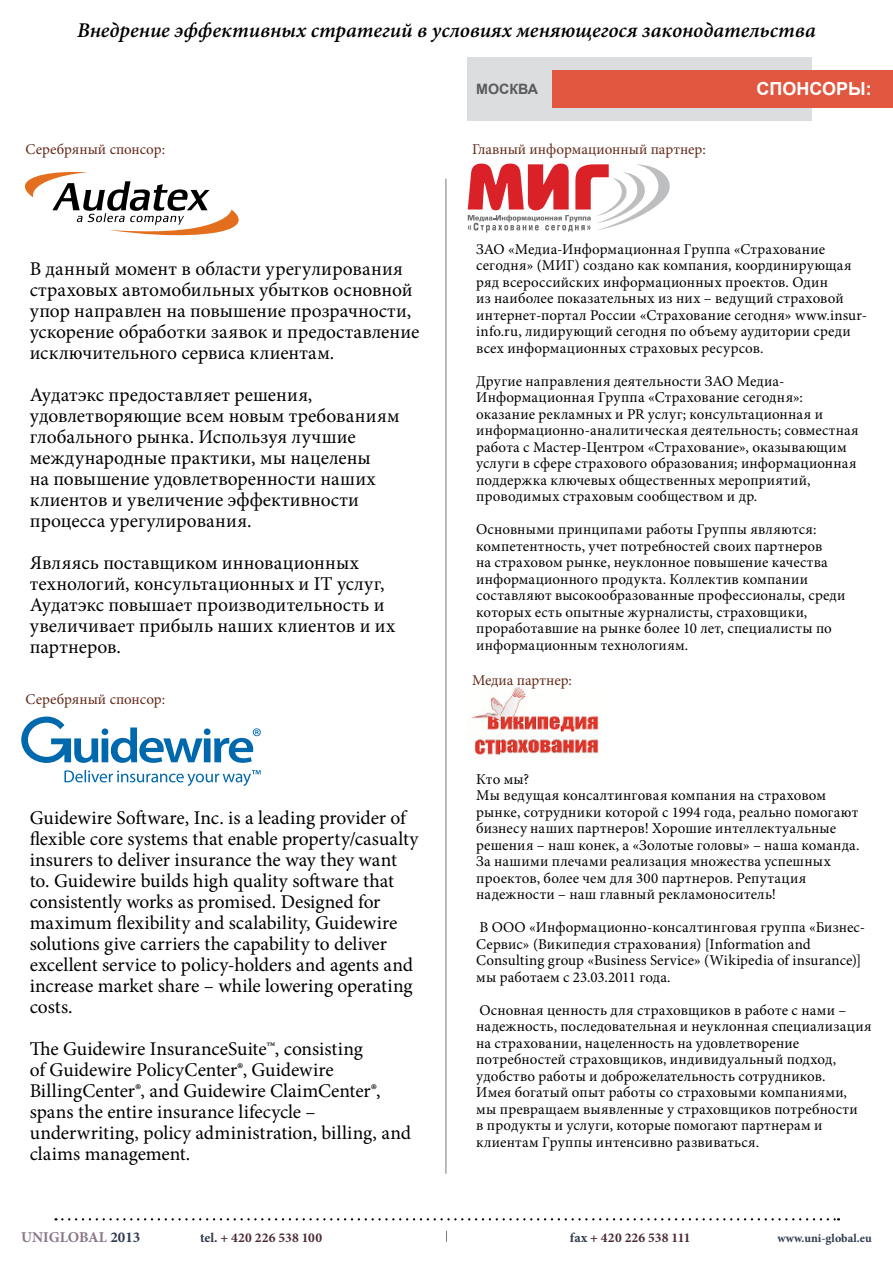
<style>
.page{position:relative;width:893px;height:1263px;background:#fff}
.page>*{position:absolute;margin:0;border:0;box-sizing:border-box;transform-origin:0 0}
.t1{font:italic 600 21px "Minion Pro";color:#000}
.t2{font:19.5px/21px "Minion Pro";color:#000}
.t3{font:700 18px "Arial";color:#fff}
.t4{font:15px/16.5px "Minion Pro";letter-spacing:.015em;color:#000}
.t5{font:15px "Minion Pro";color:#632a1a}
.t6{font:700 15px "Minion Pro";color:#897688}
.t7{font:700 14.25px "Arial";color:#58595b}
.t8{font:700 13.5px "Minion Pro";letter-spacing:.01em;color:#482a33}
.t9{font:700 12px "Minion Pro";letter-spacing:.005em;color:#2e394b}
.s1{color:#2e394b}
</style>
<div class="page">
<svg style="left:468px;top:164px;width:202px;height:69px"></svg>
<svg style="left:64px;top:770px;width:197px;height:16px"></svg>
<svg style="left:21px;top:716px;width:240px;height:47px"></svg>
<svg style="left:24px;top:172px;width:215px;height:64px"></svg>
<img style="left:469px;top:685px;width:130px;height:73px">
<div style="left:468px;top:57px;width:344px;height:64px;background:#dcddde"></div>
<div style="left:553px;top:70px;width:340px;height:37px;background:#e2573f"></div>
<hr style="left:446px;top:179px;width:1px;height:995px;background:#77787b">
<svg style="left:56px;top:1218px;width:783px;height:2px"></svg>
<h1 class="t1" style="left:77px;top:15px;width:740px">Внедрение эффективных стратегий в условиях меняющегося законодательства</h1>
<p class="t5" style="left:26px;top:140px;width:141px">Серебряный спонсор:</p>
<h2 class="t2" style="left:30px;top:258px;width:391px">В данный момент в области урегулирования страховых автомобильных убытков основной упор направлен на повышение прозрачности, ускорение обработки заявок и предоставление исключительного сервиса клиентам.</h2>
<p class="t2" style="left:30px;top:384px;width:371px">Аудатэкс предоставляет решения, удовлетворяющие всем новым требованиям глобального рынка. Используя лучшие международные практики, мы нацелены<br>на повышение удовлетворенности наших клиентов и увеличение эффективности процесса урегулирования.</p>
<h2 class="t2" style="left:30px;top:552px;width:367px">Являясь поставщиком инновационных технологий, консультационных и IT услуг, Аудатэкс повышает производительность и увеличивает прибыль наших клиентов и их партнеров.</h2>
<p class="t5" style="left:26px;top:689px;width:141px">Серебряный спонсор:</p>
<p class="t2" style="left:30px;top:807px;width:390px">Guidewire Software, Inc. is a leading provider of flexible core systems that enable property/casualty insurers to deliver insurance the way they want to. Guidewire builds high quality software that consistently works as promised. Designed for maximum flexibility and scalability, Guidewire solutions give carriers the capability to deliver excellent service to policy-holders and agents and increase market share – while lowering operating costs.</p>
<p class="t2" style="left:30px;top:1038px;width:383px">The Guidewire InsuranceSuite™, consisting<br>of Guidewire PolicyCenter®, Guidewire BillingCenter®, and Guidewire ClaimCenter®, spans the entire insurance lifecycle – underwriting, policy administration, billing, and claims management.</p>
<p class="t7" style="left:476px;top:79px;width:63px">Мос ква</p>
<p class="t3" style="left:757px;top:77px;width:117px">спонсоры:</p>
<p class="t5" style="left:472px;top:140px;width:235px">Главный информационный партнер:</p>
<p class="t4" style="left:476px;top:241px;width:392px">ЗАО «Медиа-Информационная Группа «Страхование сегодня» (МИГ) создано как компания, координирующая ряд всероссийских информационных проектов. Один<br>из наиболее показательных из них – ведущий страховой интернет-портал России «Страхование сегодня» www.insur&shy;info.ru, лидирующий сегодня по объему аудитории среди всех информационных страховых ресурсов.</p>
<p class="t4" style="left:476px;top:373px;width:384px">Другие направления деятельности ЗАО Медиа-Информационная Группа «Страхование сегодня»: оказание рекламных и PR услуг; консультационная и информационно-аналитическая деятельность; совместная работа с Мастер-Центром «Страхование», оказывающим услуги в сфере страхового образования; информационная поддержка ключевых общественных мероприятий, проводимых страховым сообществом и др.</p>
<p class="t4" style="left:476px;top:521px;width:371px">Основными принципами работы Группы являются: компетентность, учет потребностей своих партнеров<br>на страховом рынке, неуклонное повышение качества информационного продукта. Коллектив компании составляют высокообразованные профессионалы, среди которых есть опытные журналисты, страховщики, проработавшие на рынке более 10 лет, специалисты по информационным технологиям.</p>
<p class="t5" style="left:472px;top:670px;width:101px">Медиа партнер:</p>
<p class="t4" style="left:476px;top:771px;width:385px">Кто мы?<br>Мы ведущая консалтинговая компания на страховом рынке, сотрудники которой с 1994 года, реально помогают бизнесу наших партнеров! Хорошие интеллектуальные решения – наш конек, а «Золотые головы» – наша команда.<br>За нашими плечами реализация множества успешных проектов, более чем для 300 партнеров. Репутация надежности – наш главный рекламоноситель!</p>
<p class="t4" style="left:476px;top:919px;width:390px">В ООО «Информационно-консалтинговая группа «Бизнес-Сервис» (Википедия страхования) [Information and Consulting group «Business Service» (Wikipedia of insurance)] мы работаем с 23.03.2011 года.</p>
<p class="t4" style="left:476px;top:1002px;width:397px">Основная ценность для страховщиков в работе с нами – надежность, последовательная и неуклонная специализация на страховании, нацеленность на удовлетворение потребностей страховщиков, индивидуальный подход, удобство работы и доброжелательность сотрудников.<br>Имея богатый опыт работы со страховыми компаниями,<br>мы превращаем выявленные у страховщиков потребности<br>в продукты и услуги, которые помогают партнерам и клиентам Группы интенсивно развиваться.</p>
<p class="t6" style="left:21px;top:1226px;width:121px">UNIGLOBAL <span class="s1">2013</span></p>
<p class="t8" style="left:200px;top:1228px;width:124px"><span class="s1">tel.</span> + 420 226 538 100</p>
<p class="t8" style="left:570px;top:1228px;width:122px"><span class="s1">fax</span> + 420 226 538 111</p>
<p class="t9" style="left:778px;top:1229px;width:96px">www.uni-global.eu</p>
</div>
